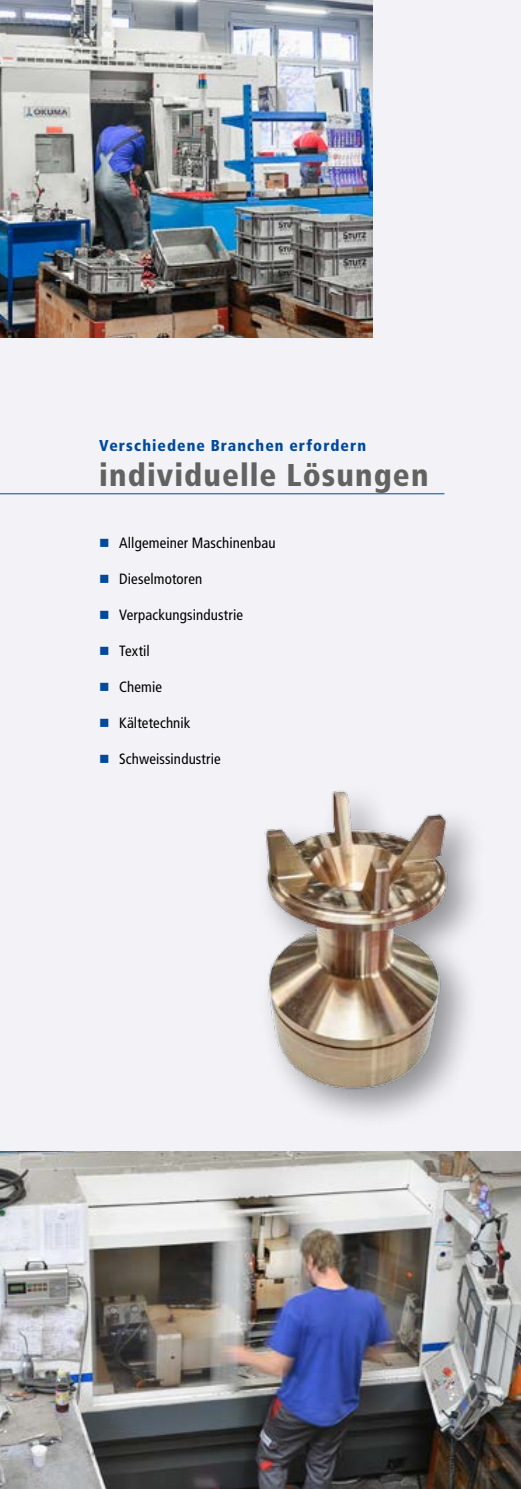
<style>
.page{position:relative;width:521px;height:1489px;background:#fff}
.page>*{position:absolute;margin:0;border:0;box-sizing:border-box;transform-origin:0 0}
.t1{font:900 condensed 31.5px "Frutiger";letter-spacing:.035em;color:#626261}
.t2{font:900 condensed 15.75px "Frutiger";letter-spacing:.07em;color:#00499b}
.t3{font:condensed 14.88px "Frutiger";letter-spacing:.01em;color:#000}
</style>
<div class="page">
<div style="left:0;top:0;width:521px;height:1488px;background:#f2f2f7"></div>
<img style="left:264px;top:790px;width:212px;height:328px">
<img style="left:0;top:0;width:372px;height:338px">
<img style="left:0;top:1151px;width:521px;height:337px">
<hr style="left:0;top:493px;width:444px;height:1px;background:#00499b">
<p class="t2" style="left:99px;top:436px;width:268px">Verschiedene Branchen erfordern</p>
<h1 class="t1" style="left:99px;top:456px;width:331px">individuelle Lösungen</h1>
<p class="t3" style="left:119px;top:534px;width:158px">Allgemeiner Maschinenbau</p>
<p class="t3" style="left:119px;top:570px;width:85px">Dieselmotoren</p>
<p class="t3" style="left:119px;top:606px;width:125px">Verpackungsindustrie</p>
<p class="t3" style="left:119px;top:642px;width:32px">Textil</p>
<p class="t3" style="left:119px;top:678px;width:44px">Chemie</p>
<p class="t3" style="left:119px;top:713px;width:73px">Kältetechnik</p>
<p class="t3" style="left:119px;top:749px;width:103px">Schweissindustrie</p>
</div>
